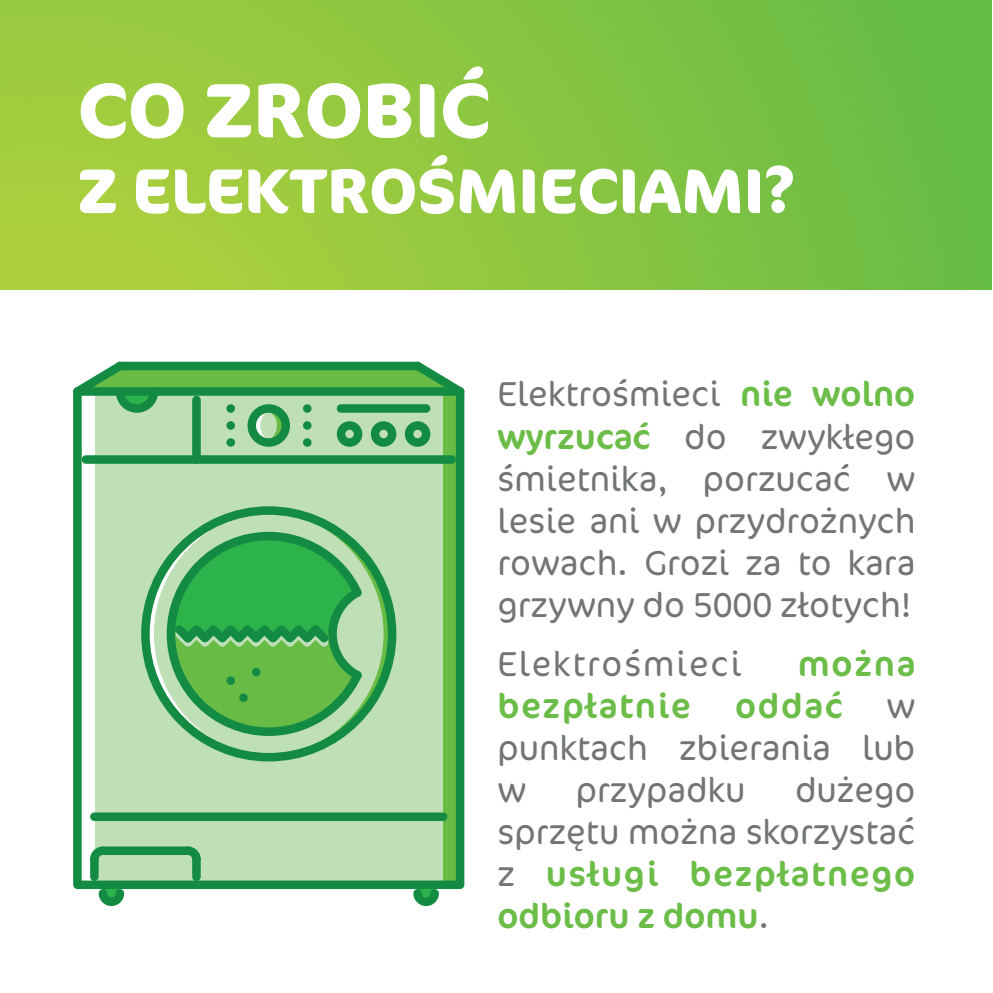
<style>
.page{position:relative;width:993px;height:993px;background:#fff}
.page>*{position:absolute;margin:0;border:0;box-sizing:border-box;transform-origin:0 0}
.t1{font:700 77px "Cocon Pro";color:#fff}
.t2{font:700 63px "Cocon Pro";color:#fff}
.t3{font:300 35px/42px "Cocon Pro";color:#727575;text-align:justify}
.t4{font:35px "Cocon Pro";letter-spacing:.05em;color:#6bbd48}
.t5{font:300 35px "Cocon Pro";letter-spacing:.05em;color:#727575}
.s1{font-weight:400;color:#6bbd48}
</style>
<div class="page">
<div style="left:0;top:0;width:992px;height:992px;background:linear-gradient(to right,#add03d,#67bc45)"></div>
<div style="left:0;top:290px;width:992px;height:702px;background:#fff"></div>
<svg style="left:73px;top:446px;width:391px;height:442px;background:#aed7aa"></svg>
<svg style="left:413px;top:884px;width:25px;height:21px"></svg>
<div style="left:90px;top:812px;width:357px;height:8px;background:#138b43;border-radius:4px"></div>
<svg style="left:90px;top:846px;width:111px;height:59px"></svg>
<svg style="left:141px;top:506px;width:255px;height:255px;background:#a1d0a2"></svg>
<svg style="left:145px;top:510px;width:247px;height:247px;background:#6dbe73"></svg>
<div style="left:82px;top:455px;width:373px;height:8px;background:#138b43;border-radius:4px"></div>
<div style="left:192px;top:395px;width:9px;height:68px;background:#138b43;border-radius:4px"></div>
<svg style="left:73px;top:361px;width:391px;height:85px;background:#78be7e"></svg>
<div style="left:337px;top:404px;width:93px;height:8px;background:#138b43;border-radius:4px"></div>
<h1 class="t1" style="left:78px;top:57px;width:414px">CO ZROBIĆ</h1>
<h2 class="t2" style="left:78px;top:147px;width:719px">Z ELEKTROŚMIECIAMI?</h2>
<p class="t3" style="left:497px;top:373px;width:419px">Elektrośmieci <span class="s1">nie wolno wyrzucać</span> do zwykłego śmietnika, porzucać w lesie ani w przydrożnych rowach. Grozi za to kara grzywny do 5000 złotych!</p>
<p class="t5" style="left:497px;top:641px;width:245px">Elektrośmieci</p>
<p class="t4" style="left:797px;top:640px;width:119px">można</p>
<p class="t4" style="left:497px;top:682px;width:195px">bezpłatnie</p>
<p class="t4" style="left:734px;top:682px;width:109px">oddać</p>
<p class="t3" style="left:497px;top:684px;width:419px;text-indent:389px">w punktach zbierania lub w</p>
<p class="t3" style="left:497px;top:768px;width:419px;text-indent:297px">dużego sprzętu można skorzystać z <span class="s1">usługi bezpłatnego odbioru z domu</span>.</p>
<p class="t3" style="left:575px;top:768px;width:171px">przypadku</p>
</div>
